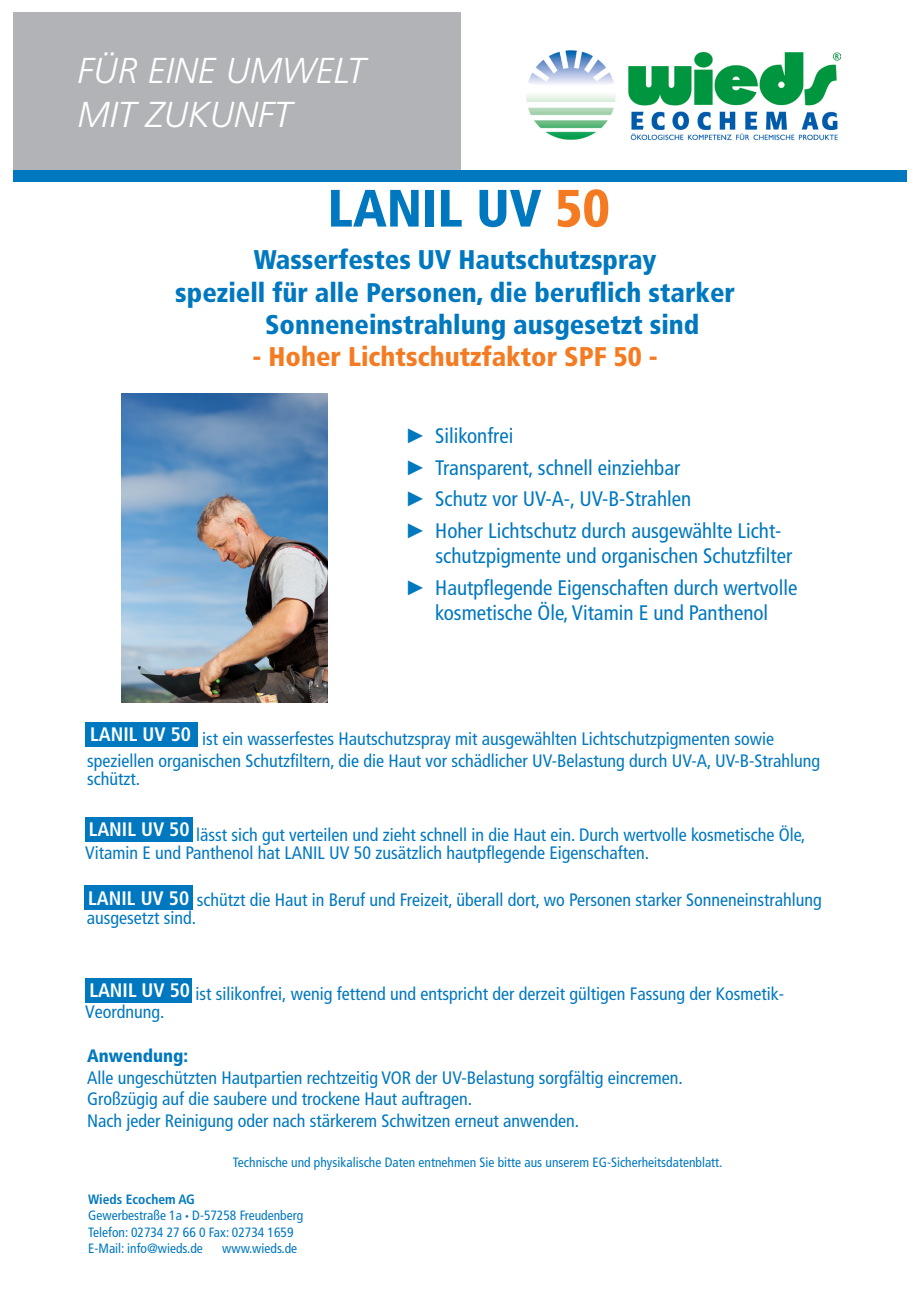
<style>
.page{position:relative;width:919px;height:1289px;background:#fff}
.page>*{position:absolute;margin:0;border:0;box-sizing:border-box;transform-origin:0 0}
.t1{font:900 condensed 52.5px "Frutiger LT Std";color:#0078c0}
.t2{font:italic 300 36px/43.2px "Frutiger LT Std";color:#fff}
.t3{font:900 condensed 27px "Frutiger LT Std";color:#0078c0}
.t4{font:900 condensed 27px "Frutiger LT Std";color:#f47b21}
.t5{font:condensed 21px "Frutiger LT Std";color:#0078c0}
.t6{font:700 condensed 19.5px "Frutiger LT Std";color:#fff}
.t7{font:condensed 18px/18px "Frutiger LT Std";color:#0078c0}
.t8{font:900 condensed 18px "Frutiger LT Std";color:#0078c0}
.t9{font:condensed 13.5px "Frutiger LT Std";color:#0078c0}
.t10{font:700 condensed 13.5px "Frutiger LT Std";color:#0078c0}
.s1{color:#f47b21}
.s2{font-family:"Arial";font-weight:700;font-stretch:normal}
.s3{font-weight:700;font-size:19.5px;color:#fff}
.s4{font-size:7.5px}
</style>
<div class="page">
<div style="left:13px;top:170px;width:893px;height:12px;background:#0078c0"></div>
<div style="left:13px;top:13px;width:447px;height:157px;background:#b2b3b7"></div>
<img style="left:526px;top:50px;width:314px;height:91px">
<div style="left:85px;top:721px;width:112px;height:25px;background:#0078c0"></div>
<div style="left:85px;top:816px;width:108px;height:25px;background:#0078c0"></div>
<div style="left:84px;top:885px;width:109px;height:25px;background:#0078c0"></div>
<div style="left:85px;top:978px;width:106px;height:25px;background:#0078c0"></div>
<img style="left:121px;top:393px;width:206px;height:310px">
<p class="t2" style="left:78px;top:50px;width:289px">FÜR EINE UMWELT<br>MIT ZUKUNFT</p>
<p class="t1" style="left:327px;top:177px;width:284px">LANIL UV <span class="s1">50</span></p>
<p class="t3" style="left:254px;top:243px;width:404px">Wasserfestes UV Hautschutzspray</p>
<p class="t3" style="left:175px;top:276px;width:561px">speziell für alle Personen, die beruflich starker</p>
<p class="t3" style="left:265px;top:308px;width:436px">Sonneneinstrahlung ausgesetzt sind</p>
<p class="t4" style="left:252px;top:341px;width:407px">- Hoher Lichtschutzfaktor SPF 50 -</p>
<p class="t5" style="left:405px;top:424px;width:110px"><span class="s2">►</span> Silikonfrei</p>
<p class="t5" style="left:405px;top:455px;width:276px"><span class="s2">►</span> Transparent, schnell einziehbar</p>
<p class="t5" style="left:405px;top:487px;width:287px"><span class="s2">►</span> Schutz vor UV-A-, UV-B-Strahlen</p>
<p class="t5" style="left:405px;top:518px;width:378px"><span class="s2">►</span> Hoher Lichtschutz durch ausgewählte Licht-</p>
<p class="t5" style="left:435px;top:544px;width:358px">schutzpigmente und organischen Schutzfilter</p>
<p class="t5" style="left:405px;top:575px;width:393px"><span class="s2">►</span> Hautpflegende Eigenschaften durch wertvolle</p>
<p class="t5" style="left:435px;top:601px;width:334px">kosmetische Öle, Vitamin E und Panthenol</p>
<p class="t6" style="left:90px;top:723px;width:102px">LANIL UV 50</p>
<p class="t7" style="left:202px;top:730px;width:573px">ist ein wasserfestes Hautschutzspray mit ausgewählten Lichtschutzpigmenten sowie</p>
<p class="t7" style="left:87px;top:752px;width:734px">speziellen organischen Schutzfiltern, die die Haut vor schädlicher UV-Belastung durch UV-A, UV-B-Strahlung schützt.</p>
<p class="t6" style="left:89px;top:818px;width:102px">LANIL UV 50</p>
<p class="t7" style="left:85px;top:825px;width:721px;text-indent:111px">lässt sich gut verteilen und zieht schnell in die Haut ein. Durch wertvolle kosmetische Öle,<br>Vitamin E und Panthenol hat LANIL UV 50 zusätzlich hautpflegende Eigenschaften.</p>
<p class="t7" style="left:88px;top:891px;width:735px"><span class="s3">LANIL UV 50</span> schützt die Haut in Beruf und Freizeit, überall dort, wo Personen starker Sonneneinstrahlung</p>
<p class="t7" style="left:87px;top:909px;width:111px">ausgesetzt sind.</p>
<p class="t6" style="left:89px;top:978px;width:102px">LANIL UV 50</p>
<p class="t7" style="left:195px;top:985px;width:590px">ist silikonfrei, wenig fettend und entspricht der derzeit gültigen Fassung der Kosmetik-</p>
<p class="t7" style="left:85px;top:1003px;width:81px">Veordnung.</p>
<p class="t8" style="left:87px;top:1045px;width:103px">Anwendung:</p>
<p class="t7" style="left:87px;top:1068px;width:597px">Alle ungeschützten Hautpartien rechtzeitig VOR der UV-Belastung sorgfältig eincremen.</p>
<p class="t7" style="left:87px;top:1090px;width:386px">Großzügig auf die saubere und trockene Haut auftragen.</p>
<p class="t7" style="left:87px;top:1111px;width:493px">Nach jeder Reinigung oder nach stärkerem Schwitzen erneut anwenden.</p>
<p class="t9" style="left:233px;top:1154px;width:491px">Technische und physikalische Daten entnehmen Sie bitte aus unserem EG-Sicherheitsdatenblatt.</p>
<p class="t10" style="left:88px;top:1191px;width:108px">Wieds Ecochem AG</p>
<p class="t9" style="left:88px;top:1207px;width:216px">Gewerbestraße 1a <span class="s4">•</span> D-57258 Freudenberg</p>
<p class="t9" style="left:88px;top:1224px;width:207px">Telefon: 02734 27 66 0 Fax: 02734 1659</p>
<p class="t9" style="left:88px;top:1240px;width:116px">E-Mail: info@wieds.de</p>
<p class="t9" style="left:222px;top:1240px;width:76px">www.wieds.de</p>
</div>
